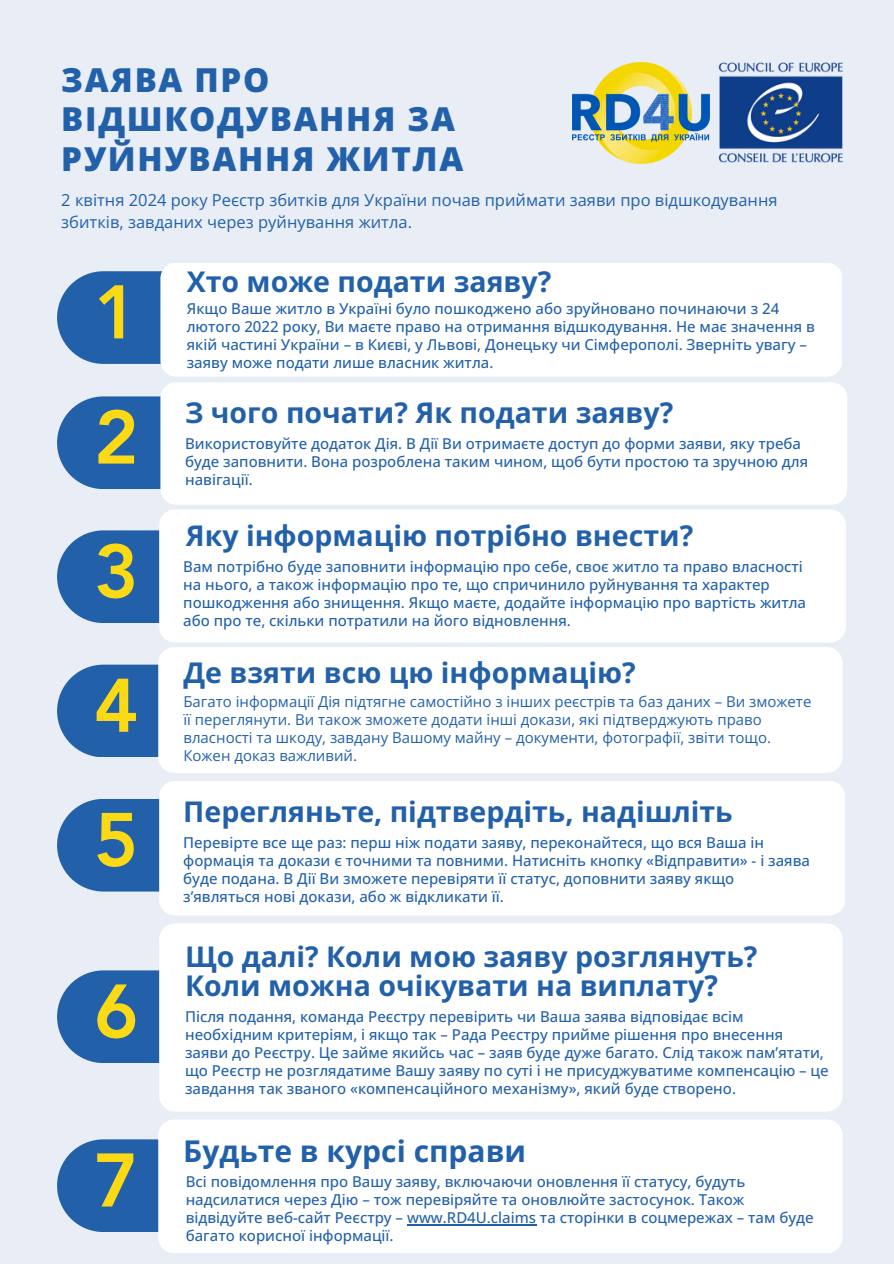
<style>
.page{position:relative;width:894px;height:1264px;background:#fff}
.page>*{position:absolute;margin:0;border:0;box-sizing:border-box;transform-origin:0 0}
.t1{font:800 75px "Avenir LT Pro";color:#fbd914}
.t2{font:800 33px/39.3px "Open Sans";letter-spacing:.05em;color:#2261aa}
.t3{font:700 30px "Open Sans";color:#2261aa}
.t4{font:700 28.5px/29.2px "Open Sans";color:#2261aa}
.t5{font:16.5px/22.5px "Open Sans";color:#2261aa}
.t6{font:500 15px/18px "Open Sans";color:#2261aa}
.t7{font:15px/18px "Open Sans";color:#2261aa}
</style>
<div class="page">
<div style="left:0;top:0;width:893px;height:1263px;background:#e8edf6"></div>
<svg style="left:57px;top:271px;width:105px;height:93px;background:#356fb1"></svg>
<div style="left:160px;top:263px;width:682px;height:113px;background:#fff;border-radius:16px"></div>
<svg style="left:57px;top:396px;width:103px;height:93px;background:#366fb1"></svg>
<div style="left:160px;top:382px;width:687px;height:122px;background:#fff;border-radius:16px"></div>
<svg style="left:57px;top:530px;width:102px;height:93px;background:#376fb2"></svg>
<div style="left:159px;top:509px;width:686px;height:133px;background:#fff;border-radius:16px"></div>
<svg style="left:57px;top:664px;width:101px;height:93px;background:#366fb1"></svg>
<div style="left:158px;top:647px;width:684px;height:126px;background:#fff;border-radius:16px"></div>
<svg style="left:57px;top:799px;width:102px;height:92px;background:#356fb1"></svg>
<div style="left:159px;top:780px;width:685px;height:135px;background:#fff;border-radius:16px"></div>
<svg style="left:57px;top:970px;width:102px;height:93px;background:#376fb2"></svg>
<div style="left:159px;top:923px;width:683px;height:188px;background:#fff;border-radius:16px"></div>
<svg style="left:57px;top:1139px;width:101px;height:92px;background:#356eb1"></svg>
<div style="left:158px;top:1119px;width:684px;height:134px;background:#fff;border-radius:16px"></div>
<img style="left:718px;top:62px;width:124px;height:101px">
<img style="left:572px;top:62px;width:137px;height:102px">
<hr style="left:407px;top:1224px;width:129px;height:1px;background:#2261aa">
<p class="t2" style="left:61px;top:59px;width:403px">ЗАЯВА ПРО<br>ВІДШКОДУВАННЯ ЗА<br>РУЙНУВАННЯ ЖИТЛА</p>
<h3 class="t5" style="left:61px;top:188px;width:717px">2 квітня 2024 року Реєстр збитків для України почав приймати заяви про відшкодування збитків, завданих через руйнування житла.</h3>
<h4 class="t4" style="left:187px;top:267px;width:366px">Хто може подати заяву?</h4>
<p class="t6" style="left:187px;top:299px;width:629px">Якщо Ваше житло в Україні було пошкоджено або зруйновано починаючи з 24 лютого 2022 року, Ви маєте право на отримання відшкодування. Не має значення в якій частині України – в Києві, у Львові, Донецьку чи Сімферополі. Зверніть увагу – заяву може подати лише власник житла.</p>
<h3 class="t4" style="left:185px;top:397px;width:489px">З чого почати? Як подати заяву?</h3>
<p class="t6" style="left:185px;top:434px;width:624px">Використовуйте додаток Дія. В Дії Ви отримаєте доступ до форми заяви, яку треба буде заповнити. Вона розроблена таким чином, щоб бути простою та зручною для навігації.</p>
<p class="t4" style="left:186px;top:520px;width:509px">Яку інформацію потрібно внести?</p>
<h3 class="t6" style="left:183px;top:557px;width:624px">Вам потрібно буде заповнити інформацію про себе, своє житло та право власності на нього, а також інформацію про те, що спричинило руйнування та характер пошкодження або знищення. Якщо маєте, додайте інформацію про вартість житла або про те, скільки потратили на його відновлення.</h3>
<h4 class="t4" style="left:183px;top:657px;width:453px">Де взяти всю цю інформацію?</h4>
<p class="t7" style="left:183px;top:692px;width:629px">Багато інформації Дія підтягне самостійно з інших реєстрів та баз даних – Ви зможете її переглянути. Ви також зможете додати інші докази, які підтверджують право власності та шкоду, завдану Вашому майну – документи, фотографії, звіти тощо.<br>Кожен доказ важливий.</p>
<h3 class="t4" style="left:183px;top:796px;width:551px">Перегляньте, підтвердіть, надішліть</h3>
<h4 class="t6" style="left:183px;top:833px;width:628px">Перевірте все ще раз: перш ніж подати заяву, переконайтеся, що вся Ваша ін формація та докази є точними та повними. Натисніть кнопку «Відправити» - і заява буде подана. В Дії Ви зможете перевіряти її статус, доповнити заяву якщо з’являться нові докази, або ж відкликати її.</h4>
<h1 class="t1" style="left:94px;top:282px;width:46px">1</h1>
<p class="t1" style="left:94px;top:407px;width:46px">2</p>
<p class="t1" style="left:94px;top:541px;width:46px">3</p>
<p class="t1" style="left:94px;top:675px;width:46px">4</p>
<h3 class="t1" style="left:94px;top:809px;width:46px">5</h3>
<h4 class="t1" style="left:94px;top:980px;width:46px">6</h4>
<p class="t1" style="left:94px;top:1149px;width:46px">7</p>
<p class="t4" style="left:185px;top:941px;width:573px">Що далі? Коли мою заяву розглянуть?<br>Коли можна очікувати на виплату?</p>
<h2 class="t6" style="left:185px;top:1007px;width:645px">Після подання, команда Реєстру перевірить чи Ваша заява відповідає всім необхідним критеріям, і якщо так – Рада Реєстру прийме рішення про внесення заяви до Реєстру. Це займе якийсь час – заяв буде дуже багато. Слід також пам’ятати, що Реєстр не розглядатиме Вашу заяву по суті і не присуджуватиме компенсацію – це завдання так званого «компенсаційного механізму», який буде створено.</h2>
<h4 class="t3" style="left:183px;top:1130px;width:344px">Будьте в курсі справи</h4>
<p class="t6" style="left:186px;top:1172px;width:629px">Всі повідомлення про Вашу заяву, включаючи оновлення її статусу, будуть надсилатися через Дію – тож перевіряйте та оновлюйте застосунок. Також відвідуйте веб-сайт Реєстру – www.RD4U.claims та сторінки в соцмережах – там буде багато корисної інформації.</p>
</div>
